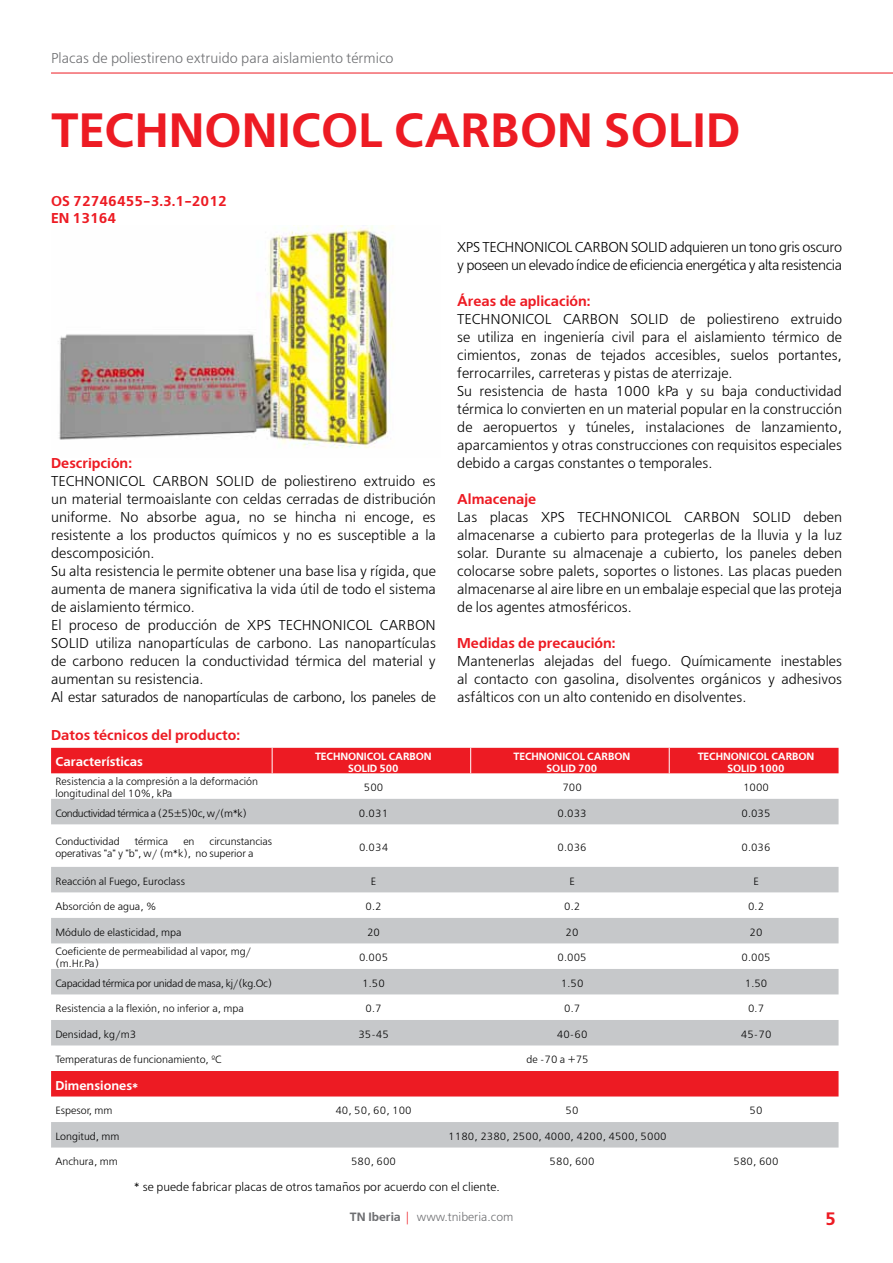
<style>
.page{position:relative;width:893px;height:1263px;background:#fff}
.page>*{position:absolute;margin:0;border:0;box-sizing:border-box;transform-origin:0 0}
.t1{font:600 48px "Free Set";color:#ed1b23}
.t2{font:600 18px "Free Set";color:#ed1b23}
.t3{font:300 14.25px/18px "Free Set";color:#000}
.t4{font:600 14.25px/17.1px "Free Set";color:#ed1b23}
.t5{font:300 14.25px/18px "Free Set";letter-spacing:-.03em;color:#000}
.t6{font:300 14.25px "Free Set";color:#6d6e71}
.t7{font:600 12.75px "Free Set";color:#fff}
.t8{font:300 12px "Free Set";color:#000}
.t9{font:300 12px "Free Set";color:#6d6e71}
.t10{font:300 10.5px/12px "Free Set";color:#000}
.t11{font:600 10.5px "Free Set";letter-spacing:-.01em;color:#fff}
.t12{font:300 10.5px "Free Set";letter-spacing:-.03em;color:#000}
.t13{font:300 10.5px "Free Set";letter-spacing:-.04em;color:#000}
.s1{font-weight:600}
.s2{color:#ed1b23}
</style>
<div class="page">
<hr style="left:51px;top:73px;width:842px;height:1px;background:#ed1b23">
<div style="left:51px;top:748px;width:787px;height:26px;background:#ed1b23"></div>
<svg style="left:51px;top:799px;width:787px;height:348px"></svg>
<svg style="left:272px;top:748px;width:1px;height:25px"></svg>
<svg style="left:470px;top:748px;width:1px;height:25px"></svg>
<svg style="left:669px;top:748px;width:1px;height:25px"></svg>
<img style="left:58px;top:225px;width:336px;height:224px">
<p class="t6" style="left:51px;top:50px;width:344px">Placas de poliestireno extruido para aislamiento térmico</p>
<h1 class="t1" style="left:51px;top:101px;width:691px">TECHNONICOL CARBON SOLID</h1>
<p class="t4" style="left:51px;top:193px;width:177px">OS 72746455-3.3.1-2012<br>EN 13164</p>
<p class="t4" style="left:51px;top:455px;width:82px">Descripción:</p>
<p class="t3" style="left:51px;top:472px;width:386px">TECHNONICOL CARBON SOLID de poliestireno extruido es un material termoaislante con celdas cerradas de distribución uniforme. No absorbe agua, no se hincha ni encoge, es resistente a los productos químicos y no es susceptible a la descomposición.<br>Su alta resistencia le permite obtener una base lisa y rígida, que aumenta de manera significativa la vida útil de todo el sistema de aislamiento térmico.<br>El proceso de producción de XPS TECHNONICOL CARBON SOLID utiliza nanopartículas de carbono. Las nanopartículas de carbono reducen la conductividad térmica del material y aumentan su resistencia.<br>Al estar saturados de nanopartículas de carbono, los paneles de</p>
<p class="t4" style="left:51px;top:727px;width:190px">Datos técnicos del producto:</p>
<p class="t7" style="left:55px;top:754px;width:89px">Características</p>
<p class="t11" style="left:315px;top:750px;width:14px">Technonicol</p>
<p class="t11" style="left:389px;top:750px;width:8px">carbon</p>
<p class="t11" style="left:348px;top:762px;width:7px">solid</p>
<p class="t11" style="left:380px;top:762px;width:21px">500</p>
<p class="t5" style="left:457px;top:238px;width:386px">XPS TECHNONICOL CARBON SOLID adquieren un tono gris oscuro y poseen un elevado índice de eficiencia energética y alta resistencia</p>
<p class="t4" style="left:457px;top:293px;width:135px">Áreas de aplicación:</p>
<p class="t3" style="left:457px;top:310px;width:386px">TECHNONICOL CARBON SOLID de poliestireno extruido se utiliza en ingeniería civil para el aislamiento térmico de cimientos, zonas de tejados accesibles, suelos portantes, ferrocarriles, carreteras y pistas de aterrizaje.<br>Su resistencia de hasta 1000 kPa y su baja conductividad térmica lo convierten en un material popular en la construcción de aeropuertos y túneles, instalaciones de lanzamiento, aparcamientos y otras construcciones con requisitos especiales debido a cargas constantes o temporales.</p>
<p class="t4" style="left:457px;top:491px;width:81px">Almacenaje</p>
<p class="t3" style="left:457px;top:508px;width:386px;text-align:justify">Las placas XPS TECHNONICOL CARBON SOLID deben almacenarse a cubierto para protegerlas de la lluvia y la luz solar. Durante su almacenaje a cubierto, los paneles deben colocarse sobre palets, soportes o listones. Las placas pueden almacenarse al aire libre en un embalaje especial que las proteja de los agentes atmosféricos.</p>
<p class="t4" style="left:457px;top:635px;width:160px">Medidas de precaución:</p>
<p class="t3" style="left:457px;top:652px;width:386px;text-align:justify">Mantenerlas alejadas del fuego. Químicamente inestables al contacto con gasolina, disolventes orgánicos y adhesivos asfálticos con un alto contenido en disolventes.</p>
<p class="t11" style="left:514px;top:750px;width:14px">Technonicol</p>
<p class="t11" style="left:587px;top:750px;width:8px">carbon</p>
<p class="t11" style="left:547px;top:762px;width:7px">solid</p>
<p class="t11" style="left:578px;top:762px;width:21px">700</p>
<p class="t11" style="left:698px;top:750px;width:14px">Technonicol</p>
<p class="t11" style="left:771px;top:750px;width:8px">carbon</p>
<p class="t11" style="left:727px;top:762px;width:7px">solid</p>
<p class="t11" style="left:759px;top:762px;width:27px">1000</p>
<p class="t10" style="left:55px;top:776px;width:204px">Resistencia a la compresión a la deformación longitudinal del 10%, kPa</p>
<p class="t10" style="left:364px;top:782px;width:21px">500</p>
<p class="t10" style="left:562px;top:782px;width:21px">700</p>
<p class="t10" style="left:743px;top:782px;width:28px">1000</p>
<p class="t13" style="left:55px;top:807px;width:193px">Conductividad térmica a (25±5)0c, w/(m*k)</p>
<p class="t10" style="left:359px;top:807px;width:31px">0.031</p>
<p class="t10" style="left:557px;top:807px;width:31px">0.033</p>
<p class="t10" style="left:741px;top:807px;width:31px">0.035</p>
<p class="t10" style="left:55px;top:835px;width:66px">Conductividad</p>
<p class="t10" style="left:135px;top:835px;width:35px">térmica</p>
<p class="t10" style="left:183px;top:835px;width:13px">en</p>
<p class="t10" style="left:55px;top:835px;width:218px;text-indent:154px">circunstancias operativas "a" y "b", w/ (m*k), no superior a</p>
<p class="t10" style="left:359px;top:841px;width:31px">0.034</p>
<p class="t10" style="left:558px;top:841px;width:31px">0.036</p>
<p class="t10" style="left:741px;top:841px;width:31px">0.036</p>
<p class="t10" style="left:55px;top:875px;width:131px">Reacción al Fuego, Euroclass</p>
<p class="t10" style="left:371px;top:875px;width:7px">E</p>
<p class="t10" style="left:569px;top:875px;width:7px">E</p>
<p class="t10" style="left:753px;top:875px;width:7px">E</p>
<p class="t10" style="left:55px;top:901px;width:103px">Absorción de agua, %</p>
<p class="t10" style="left:366px;top:901px;width:18px">0.2</p>
<p class="t10" style="left:564px;top:901px;width:18px">0.2</p>
<p class="t10" style="left:748px;top:901px;width:18px">0.2</p>
<p class="t10" style="left:55px;top:926px;width:128px">Módulo de elasticidad, mpa</p>
<p class="t10" style="left:367px;top:926px;width:14px">20</p>
<p class="t10" style="left:566px;top:926px;width:14px">20</p>
<p class="t10" style="left:750px;top:926px;width:14px">20</p>
<p class="t10" style="left:55px;top:946px;width:197px">Coeficiente de permeabilidad al vapor, mg/ (m.Hr.Pa)</p>
<p class="t10" style="left:359px;top:952px;width:31px">0.005</p>
<p class="t10" style="left:558px;top:952px;width:31px">0.005</p>
<p class="t10" style="left:741px;top:952px;width:31px">0.005</p>
<p class="t12" style="left:55px;top:977px;width:218px">Capacidad térmica por unidad de masa, kj/(kg.Oc)</p>
<p class="t10" style="left:362px;top:977px;width:24px">1.50</p>
<p class="t10" style="left:561px;top:977px;width:24px">1.50</p>
<p class="t10" style="left:745px;top:977px;width:24px">1.50</p>
<p class="t10" style="left:55px;top:1003px;width:190px">Resistencia a la flexión, no inferior a, mpa</p>
<p class="t10" style="left:366px;top:1003px;width:18px">0.7</p>
<p class="t10" style="left:564px;top:1003px;width:18px">0.7</p>
<p class="t10" style="left:748px;top:1003px;width:18px">0.7</p>
<p class="t10" style="left:55px;top:1028px;width:82px">Densidad, kg/m3</p>
<p class="t10" style="left:358px;top:1028px;width:32px">35-45</p>
<p class="t10" style="left:557px;top:1028px;width:32px">40-60</p>
<p class="t10" style="left:741px;top:1028px;width:32px">45-70</p>
<p class="t10" style="left:55px;top:1054px;width:168px">Temperaturas de funcionamiento, ºC</p>
<p class="t10" style="left:526px;top:1054px;width:64px">de -70 a +75</p>
<p class="t7" style="left:55px;top:1077px;width:84px">Dimensiones*</p>
<p class="t10" style="left:55px;top:1105px;width:59px">Espesor, mm</p>
<p class="t10" style="left:335px;top:1105px;width:78px">40, 50, 60, 100</p>
<p class="t10" style="left:566px;top:1105px;width:14px">50</p>
<p class="t10" style="left:749px;top:1105px;width:14px">50</p>
<p class="t10" style="left:55px;top:1130px;width:66px">Longitud, mm</p>
<p class="t10" style="left:448px;top:1130px;width:220px">1180, 2380, 2500, 4000, 4200, 4500, 5000</p>
<p class="t10" style="left:55px;top:1156px;width:64px">Anchura, mm</p>
<p class="t10" style="left:351px;top:1156px;width:47px">580, 600</p>
<p class="t10" style="left:550px;top:1156px;width:47px">580, 600</p>
<p class="t10" style="left:733px;top:1156px;width:47px">580, 600</p>
<p class="t8" style="left:134px;top:1180px;width:368px">* se puede fabricar placas de otros tamaños por acuerdo con el cliente.</p>
<p class="t9" style="left:350px;top:1210px;width:165px"><span class="s1">TN Iberia</span> <span class="s2">|</span> www.tniberia.com</p>
<p class="t2" style="left:825px;top:1208px;width:13px">5</p>
</div>
